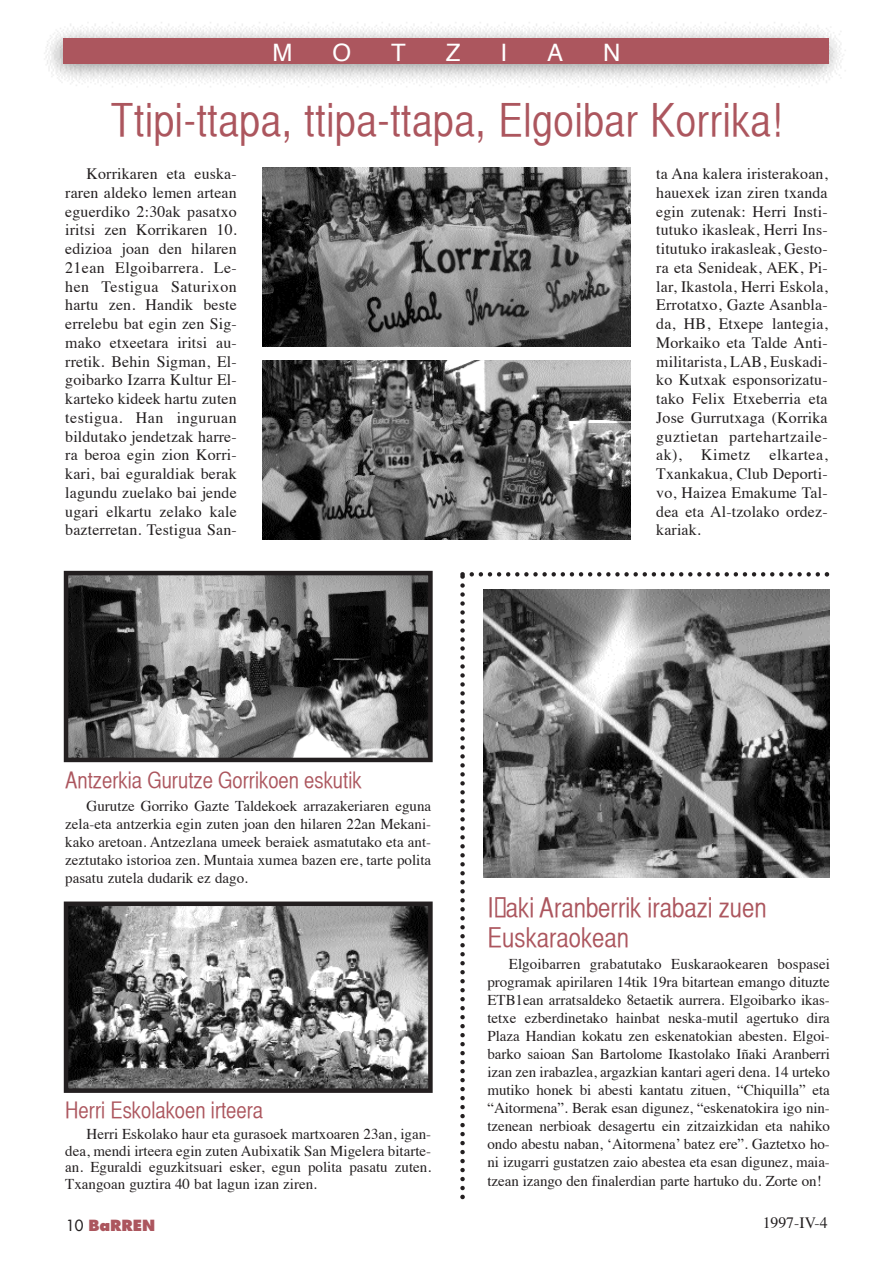
<style>
.page{position:relative;width:893px;height:1263px;background:#fff}
.page>*{position:absolute;margin:0;border:0;box-sizing:border-box;transform-origin:0 0}
.t1{font:45px "Helvetica CY Plain";letter-spacing:.015em;color:#ac565e}
.t2{font:27px/30px "Helvetica CY Plain";color:#ac565e}
.t3{font:24px "Helvetica";color:#fff}
.t4{font:22.5px "Helvetica CY Plain";color:#ac565e}
.t5{font:15.9px/18.8px "Times";letter-spacing:.01em;color:#231f20;text-align:justify}
.t6{font:15.75px "Times";color:#231f20}
.t7{font:15px/18px "Times";color:#231f20;text-align:justify}
.t8{font:800 15px "Futura";color:#ac565e}
.s1{font-weight:400;color:#231f20}
</style>
<div class="page">
<img style="left:44px;top:22px;width:802px;height:65px">
<div style="left:64px;top:38px;width:765px;height:26px;background:#ac565e"></div>
<img style="left:262px;top:361px;width:369px;height:178px">
<img style="left:262px;top:167px;width:369px;height:179px">
<img style="left:69px;top:576px;width:359px;height:181px">
<div style="left:64px;top:571px;width:369px;height:191px;border:4px solid #231f20"></div>
<img style="left:69px;top:906px;width:359px;height:182px">
<div style="left:64px;top:901px;width:369px;height:192px;border:4px solid #231f20"></div>
<svg style="left:460px;top:572px;width:369px;height:627px"></svg>
<h3 class="t3" style="left:272px;top:43px;width:21px">M</h3>
<h3 class="t3" style="left:332px;top:43px;width:20px">O</h3>
<h3 class="t3" style="left:391px;top:43px;width:16px">t</h3>
<h3 class="t3" style="left:446px;top:43px;width:16px">z</h3>
<h3 class="t3" style="left:500px;top:43px;width:8px">i</h3>
<h3 class="t3" style="left:547px;top:43px;width:18px">a</h3>
<h3 class="t3" style="left:603px;top:43px;width:19px">N</h3>
<h1 class="t1" style="left:111px;top:104px;width:672px">ttipi-ttapa, ttipa-ttapa, Elgoibar Korrika!</h1>
<p class="t5" style="left:65px;top:166px;width:173px;text-indent:21px">Korrikaren eta euska&shy;raren aldeko lemen artean eguerdiko 2:30ak pasatxo iritsi zen Korrikaren 10. edizioa joan den hilaren 21ean Elgoibarrera. Le&shy;hen Testigua Saturixon hartu zen. Handik beste errelebu bat egin zen Sig&shy;mako etxeetara iritsi au&shy;rretik. Behin Sigman, El&shy;goibarko Izarra Kultur El&shy;karteko kideek hartu zuten testigua. Han inguruan bildutako jendetzak harre&shy;ra beroa egin zion Korri&shy;kari, bai eguraldiak berak lagundu zuelako bai jende ugari elkartu zelako kale bazterretan. Testigua San-</p>
<p class="t5" style="left:656px;top:166px;width:173px">ta Ana kalera iristerakoan, hauexek izan ziren txanda egin zutenak: Herri Insti&shy;tutuko ikasleak, Herri Ins&shy;titutuko irakasleak, Gesto&shy;ra eta Senideak, AEK, Pi&shy;lar, Ikastola, Herri Eskola, Errotatxo, Gazte Asanbla&shy;da, HB, Etxepe lantegia, Morkaiko eta Talde Anti&shy;militarista, LAB, Euskadi&shy;ko Kutxak esponsorizatu&shy;tako Felix Etxeberria eta Jose Gurrutxaga (Korrika guztietan partehartzaile&shy;ak), Kimetz elkartea, Txankakua, Club Deporti&shy;vo, Haizea Emakume Tal&shy;dea eta Al-tzolako ordez&shy;kariak.</p>
<h3 class="t4" style="left:65px;top:772px;width:298px">Antzerkia gurutze gorrikoen eskutik</h3>
<p class="t7" style="left:65px;top:798px;width:367px;text-indent:21px">Gurutze Gorriko Gazte Taldekoek arrazakeriaren eguna zela-eta antzerkia egin zuten joan den hilaren 22an Mekani&shy;kako aretoan. Antzezlana umeek beraiek asmatutako eta ant&shy;zeztutako istorioa zen. Muntaia xumea bazen ere, tarte polita pasatu zutela dudarik ez dago.</p>
<h3 class="t4" style="left:65px;top:1102px;width:199px">Herri Eskolakoen irteera</h3>
<p class="t7" style="left:65px;top:1127px;width:367px;line-height:16.5px;text-indent:21px">Herri Eskolako haur eta gurasoek martxoaren 23an, igan&shy;dea, mendi irteera egin zuten Aubixatik San Migelera bitarte&shy;an. Eguraldi eguzkitsuari esker, egun polita pasatu zuten.<br>Txangoan guztira 40 bat lagun izan ziren.</p>
<h2 class="t2" style="left:487px;top:895px;width:281px">Iñaki Aranberrik irabazi zuen<br>Euskaraokean</h2>
<p class="t7" style="left:487px;top:957px;width:344px;text-indent:21px">Elgoibarren grabatutako Euskaraokearen bospasei programak apirilaren 14tik 19ra bitartean emango dituzte ETB1ean arratsaldeko 8etaetik aurrera. Elgoibarko ikas&shy;tetxe ezberdinetako hainbat neska-mutil agertuko dira Plaza Handian kokatu zen eskenatokian abesten. Elgoi&shy;barko saioan San Bartolome Ikastolako Iñaki Aranberri izan zen irabazlea, argazkian kantari ageri dena. 14 urteko mutiko honek bi abesti kantatu zituen, “Chiquilla” eta “Aitormena”. Berak esan digunez, “eskenatokira igo nin&shy;tzenean nerbioak desagertu ein zitzaizkidan eta nahiko ondo abestu naban, ‘Aitormena’ batez ere”. Gaztetxo ho&shy;ni izugarri gustatzen zaio abestea eta esan digunez, maia&shy;tzean izango den finalerdian parte hartuko du. Zorte on!</p>
<p class="t8" style="left:66px;top:1218px;width:91px"><span class="s1">10</span> BaRREN</p>
<p class="t6" style="left:763px;top:1217px;width:67px">1997-IV-4</p>
</div>
